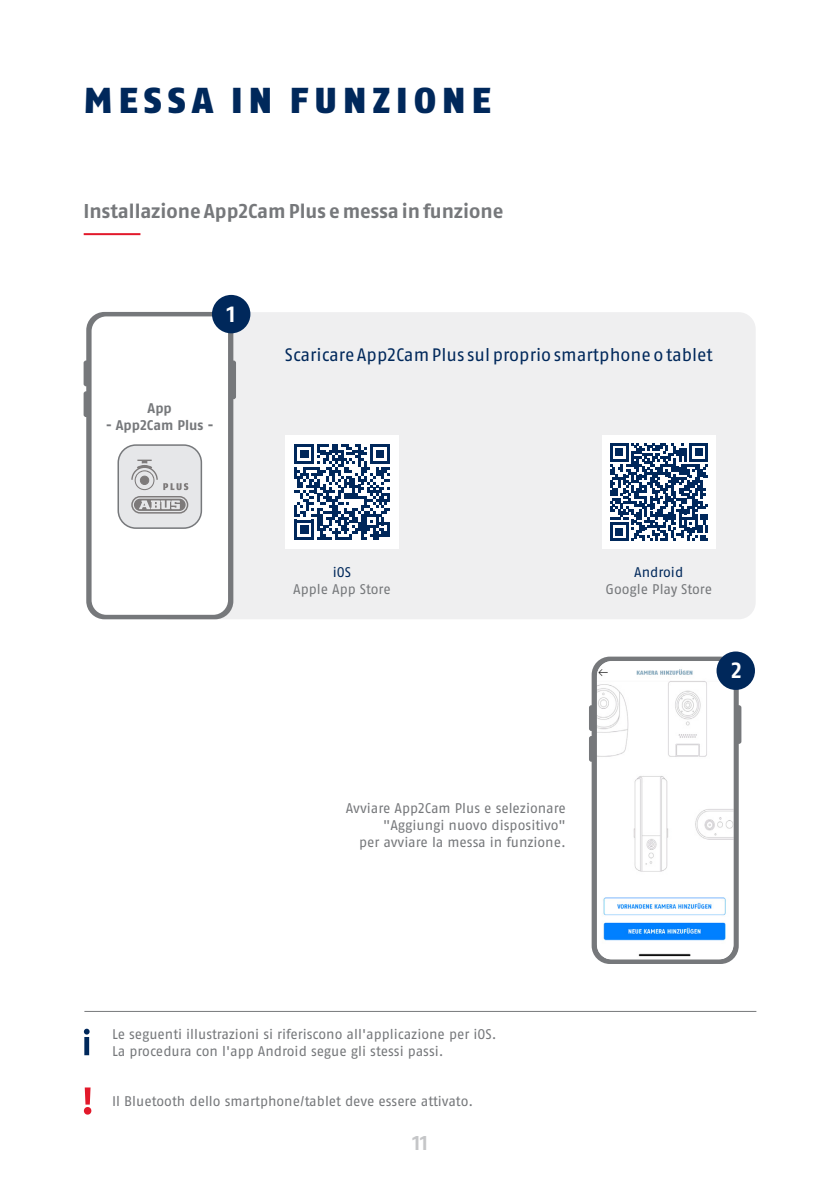
<style>
.page{position:relative;width:840px;height:1191px;background:#fff}
.page>*{position:absolute;margin:0;border:0;box-sizing:border-box;transform-origin:0 0}
.t1{font:900 36px "ABUS Fago Pro";letter-spacing:.17em;color:#00285b}
.t2{font:700 22px "ABUS Fago Pro";color:#fff}
.t3{font:700 20px "ABUS Fago Pro";color:#76787b}
.t4{font:700 20px "ABUS Fago Pro";color:#c5c6c8}
.t5{font:18px "ABUS Fago Pro";color:#00285b}
.t6{font:14px/16.8px "ABUS Fago Pro";color:#76787b}
.t7{font:700 14px "ABUS Fago Pro";color:#76787b}
.t8{font:14px "ABUS Fago Pro";color:#00285b}
</style>
<div class="page">
<svg style="left:589px;top:656px;width:152px;height:308px;fill:#76787b"></svg>
<img style="left:596px;top:661px;width:137px;height:298px">
<hr style="left:84px;top:1011px;width:672px;height:1px;background:#76787b">
<svg style="left:84px;top:1028px;width:6px;height:27px"></svg>
<hr style="left:84px;top:233px;width:56px;height:2px;background:#e2192b">
<div style="left:716px;top:651px;width:38px;height:39px;background:#00285b;border-radius:50%"></div>
<div style="left:152px;top:312px;width:603px;height:307px;background:#efeff0;border-radius:17px"></div>
<svg style="left:84px;top:1087px;width:7px;height:27px"></svg>
<svg style="left:83px;top:312px;width:153px;height:307px;fill:#76787b"></svg>
<div style="left:91px;top:316px;width:137px;height:299px;background:#fff;border-radius:15px"></div>
<div style="left:212px;top:295px;width:38px;height:38px;background:#00285b;border-radius:50%"></div>
<div style="left:118px;top:445px;width:83px;height:83px;background:#e6e7e9;border-radius:18px"></div>
<div style="left:117px;top:444px;width:85px;height:85px;border:2px solid #76787b;border-radius:18px"></div>
<svg style="left:131px;top:496px;width:57px;height:17px"></svg>
<svg style="left:131px;top:459px;width:57px;height:31px"></svg>
<div style="left:285px;top:435px;width:113px;height:113px;background:#fff"></div>
<svg style="left:294px;top:444px;width:96px;height:96px"></svg>
<div style="left:601px;top:435px;width:114px;height:113px;background:#fff"></div>
<svg style="left:610px;top:443px;width:97px;height:98px"></svg>
<h1 class="t1" style="left:84px;top:78px;width:408px">MESSA IN FUNZIONE</h1>
<h3 class="t3" style="left:83px;top:199px;width:421px">Installazione App2Cam Plus e messa in funzione</h3>
<h2 class="t2" style="left:226px;top:301px;width:10px">1</h2>
<p class="t7" style="left:147px;top:400px;width:26px">App</p>
<p class="t7" style="left:106px;top:417px;width:109px">- App2Cam Plus -</p>
<p class="t5" style="left:285px;top:343px;width:429px">Scaricare App2Cam Plus sul proprio smartphone o tablet</p>
<p class="t8" style="left:332px;top:563px;width:20px">iOS</p>
<p class="t6" style="left:293px;top:580px;width:99px">Apple App Store</p>
<p class="t8" style="left:634px;top:563px;width:51px">Android</p>
<p class="t6" style="left:605px;top:580px;width:108px">Google Play Store</p>
<h2 class="t2" style="left:730px;top:657px;width:12px">2</h2>
<p class="t6" style="left:345px;top:800px;width:221px;text-align:right">Avviare App2Cam Plus e selezionare "Aggiungi nuovo dispositivo"<br>per avviare la messa in funzione.</p>
<p class="t6" style="left:112px;top:1025px;width:385px">Le seguenti illustrazioni si riferiscono all'applicazione per iOS.<br>La procedura con l'app Android segue gli stessi passi.</p>
<p class="t6" style="left:112px;top:1093px;width:362px">Il Bluetooth dello smartphone/tablet deve essere attivato.</p>
<h3 class="t4" style="left:412px;top:1131px;width:17px">11</h3>
</div>
